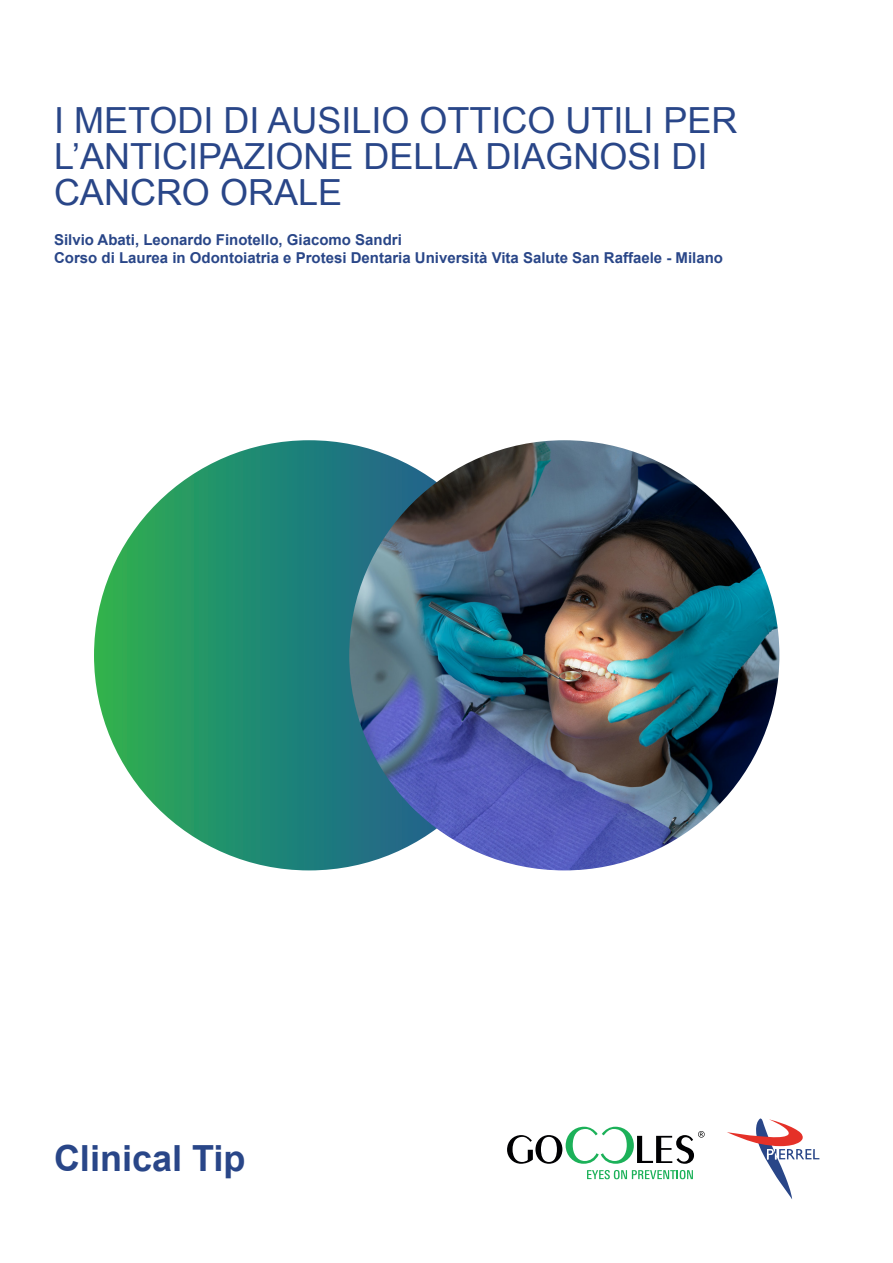
<style>
.page{position:relative;width:893px;height:1263px;background:#fff}
.page>*{position:absolute;margin:0;border:0;box-sizing:border-box;transform-origin:0 0}
.t1{font:36px/36px "Arial";color:#294688}
.t2{font:700 36px "Arial";color:#294688}
.t3{font:700 15px "Arial";color:#294688}
</style>
<div class="page">
<svg style="left:727px;top:1118px;width:92px;height:81px"></svg>
<svg style="left:94px;top:440px;width:430px;height:430px;background:#228a70"></svg>
<img style="left:349px;top:440px;width:430px;height:430px;border-radius:215px">
<svg style="left:587px;top:1170px;width:106px;height:9px"></svg>
<svg style="left:507px;top:1127px;width:198px;height:37px"></svg>
<p class="t1" style="left:54px;top:102px;width:685px">I METODI DI AUSILIO OTTICO UTILI PER<br>L’ANTICIPAZIONE DELLA DIAGNOSI DI<br>CANCRO ORALE</p>
<p class="t3" style="left:54px;top:230px;width:349px">Silvio Abati, Leonardo Finotello, Giacomo Sandri</p>
<p class="t3" style="left:54px;top:248px;width:671px">Corso di Laurea in Odontoiatria e Protesi Dentaria Università Vita Salute San Raffaele - Milano</p>
<p class="t2" style="left:54px;top:1135px;width:193px">Clinical Tip</p>
</div>
